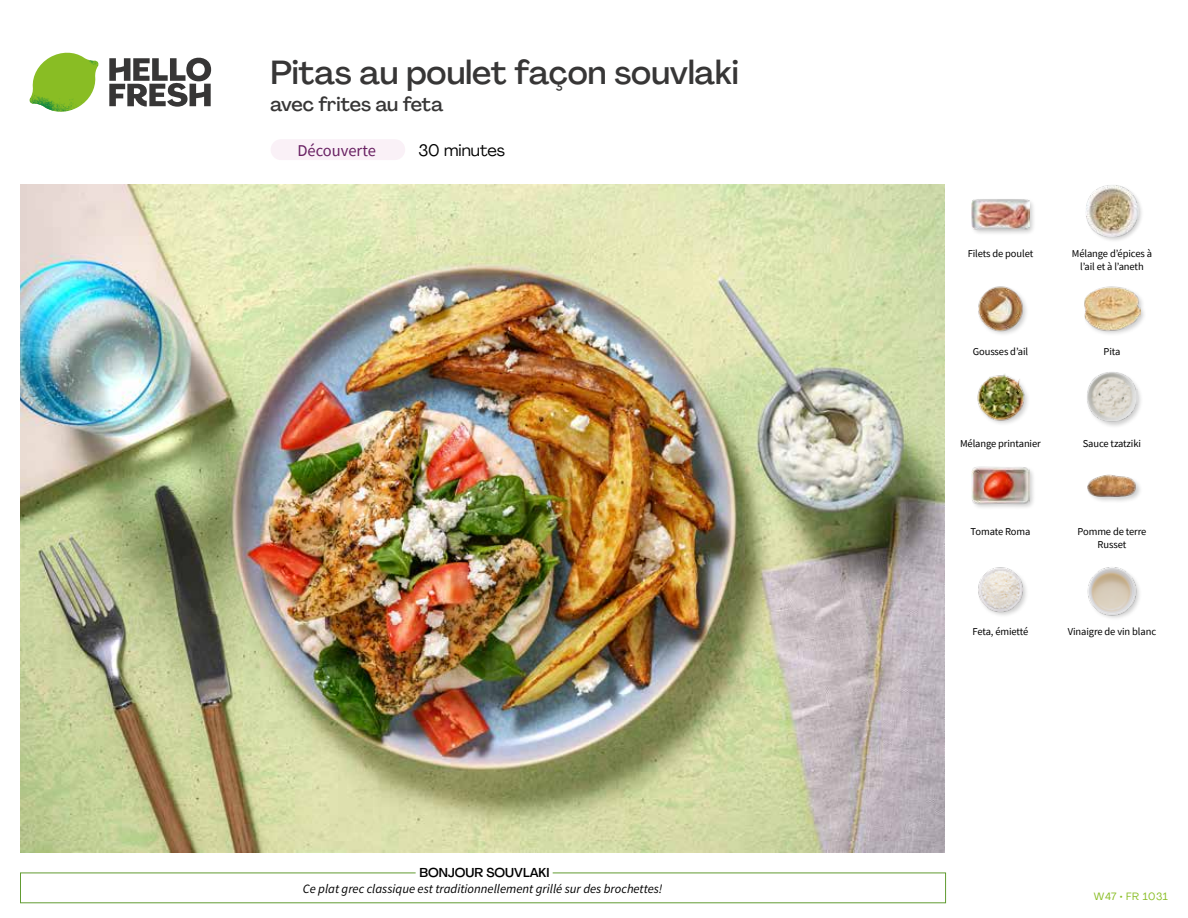
<style>
.page{position:relative;width:1188px;height:918px;background:#fff}
.page>*{position:absolute;margin:0;border:0;box-sizing:border-box;transform-origin:0 0}
.t1{font:500 33px "Agrandir";letter-spacing:-.005em;color:#373636}
.t2{font:500 19.5px "Agrandir";letter-spacing:-.01em;color:#373636}
.t3{font:16.5px "Source Sans Pro";color:#692163}
.t4{font:16.5px "Agrandir";color:#000}
.t5{font:italic 12.75px "Source Sans Pro";color:#000}
.t6{font:500 12.75px "Agrandir";color:#000}
.t7{font:10.5px/13.5px "Source Sans Pro";letter-spacing:-.01em;color:#000;text-align:center}
.t8{font:10.5px "Agrandir";letter-spacing:.05em;color:#89bd24}
</style>
<div class="page">
<svg style="left:109px;top:57px;width:102px;height:50px"></svg>
<svg style="left:34px;top:53px;width:62px;height:40px"></svg>
<img style="left:67px;top:53px;width:32px;height:26px">
<img style="left:33px;top:75px;width:59px;height:11px">
<img style="left:29px;top:79px;width:61px;height:33px">
<img style="left:65px;top:86px;width:27px;height:25px">
<img style="left:21px;top:184px;width:924px;height:668px">
<div style="left:271px;top:139px;width:134px;height:21px;background:#faf1f7;border-radius:10px"></div>
<img style="left:978px;top:567px;width:49px;height:48px">
<img style="left:1087px;top:567px;width:53px;height:51px">
<div style="left:1087px;top:474px;width:56px;height:30px;background:#000;opacity:.2"></div>
<img style="left:1087px;top:474px;width:51px;height:26px">
<div style="left:971px;top:466px;width:65px;height:45px;background:#000;opacity:.2"></div>
<img style="left:972px;top:466px;width:57px;height:45px">
<div style="left:1085px;top:371px;width:59px;height:58px;background:#000;opacity:.2"></div>
<img style="left:1087px;top:372px;width:50px;height:51px">
<img style="left:977px;top:374px;width:51px;height:50px">
<div style="left:1083px;top:286px;width:64px;height:50px;background:#000;opacity:.2"></div>
<img style="left:1083px;top:286px;width:58px;height:50px">
<img style="left:978px;top:286px;width:49px;height:48px">
<div style="left:1085px;top:184px;width:59px;height:59px;background:#000;opacity:.2"></div>
<img style="left:1086px;top:185px;width:52px;height:52px">
<div style="left:970px;top:197px;width:66px;height:39px;background:#000;opacity:.2"></div>
<img style="left:972px;top:197px;width:57px;height:39px">
<h1 class="t1" style="left:271px;top:52px;width:470px">Pitas au poulet façon souvlaki</h1>
<h2 class="t2" style="left:271px;top:92px;width:174px">avec frites au feta</h2>
<h3 class="t4" style="left:418px;top:140px;width:88px">30 minutes</h3>
<h3 class="t3" style="left:297px;top:140px;width:80px">Découverte</h3>
<p class="t6" style="left:419px;top:864px;width:132px">BONJOUR SOUVLAKI</p>
<p class="t5" style="left:303px;top:881px;width:361px">Ce plat grec classique est traditionnellement grillé sur des brochettes!</p>
<p class="t7" style="left:968px;top:246px;width:67px">Filets de poulet</p>
<p class="t7" style="left:973px;top:345px;width:57px">Gousses d’ail</p>
<p class="t7" style="left:1072px;top:246px;width:82px">Mélange d’épices à l’ail et à l’aneth</p>
<p class="t7" style="left:1104px;top:345px;width:18px">Pita</p>
<p class="t7" style="left:960px;top:437px;width:82px">Mélange printanier</p>
<p class="t7" style="left:971px;top:524px;width:61px">Tomate Roma</p>
<p class="t7" style="left:1083px;top:437px;width:60px">Sauce tzatziki</p>
<p class="t7" style="left:1078px;top:524px;width:70px">Pomme de terre<br>Russet</p>
<p class="t7" style="left:973px;top:625px;width:57px">Feta, émietté</p>
<p class="t7" style="left:1068px;top:625px;width:90px">Vinaigre de vin blanc</p>
<p class="t8" style="left:1094px;top:890px;width:75px">W47 • FR 1031</p>
</div>
